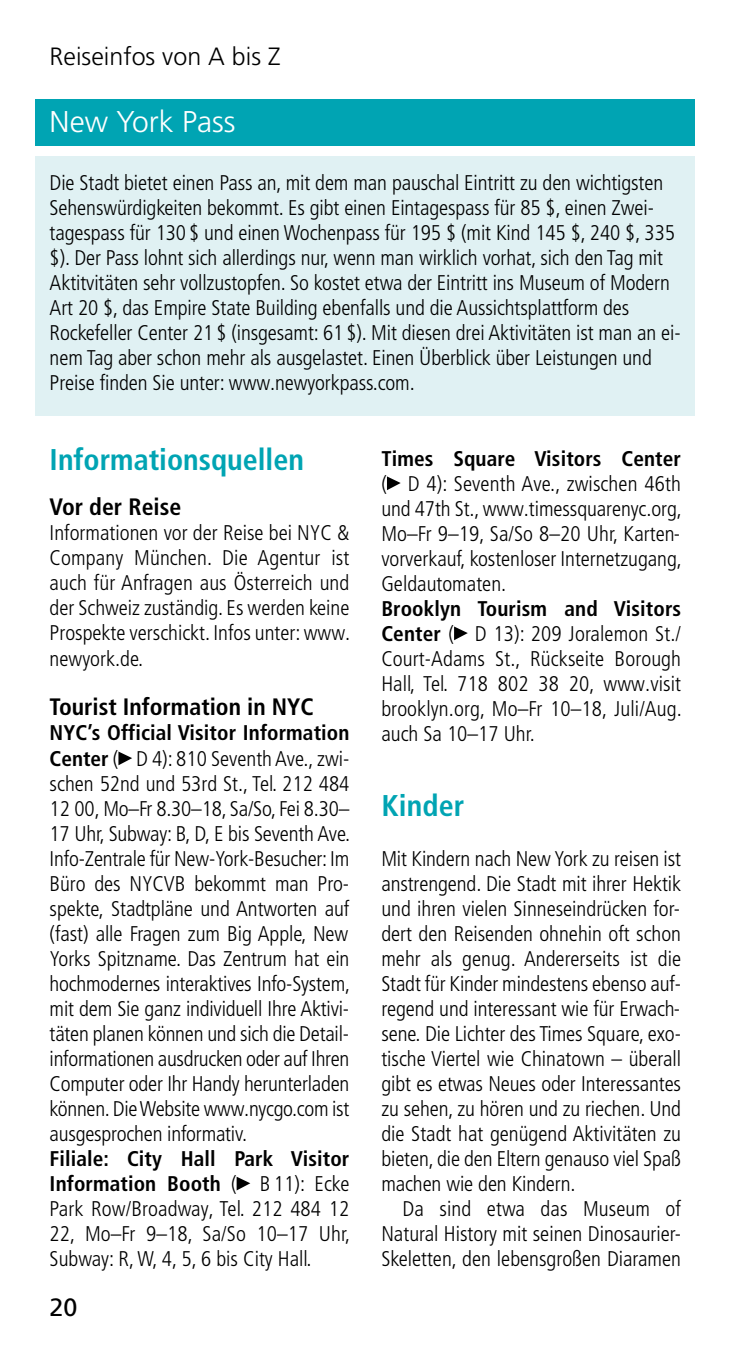
<style>
.page{position:relative;width:745px;height:1347px;background:#fff}
.page>*{position:absolute;margin:0;border:0;box-sizing:border-box;transform-origin:0 0}
.t1{font:30px "DM.Frutiger LT Pro 67 Bold Cn";color:#00a4b3}
.t2{font:300 30px "DM.Frutiger LT Pro 45";color:#fff}
.t3{font:300 25px "DM.Frutiger LT Pro 45";color:#000}
.t4{font:25px "DM.Frutiger LT Pro 55 Roman";color:#000}
.t5{font:23.75px "DM.Frutiger LT Pro 67 Bold Cn";color:#000}
.t6{font:21.25px/25px "DM.Frutiger LT Pro 47 Light Cn";letter-spacing:-.005em;color:#000;text-align:justify}
.t7{font:21.25px/25px "DM.Frutiger LT Pro 67 Bold Cn";letter-spacing:.005em;color:#000}
.s1{font-family:"DM.Frutiger LT Pro 67 Bold Cn"}
.s2{font-family:"DM.Frutiger LT Pro 47 Light Cn"}
</style>
<div class="page">
<svg style="left:236px;top:1176px;width:14px;height:14px"></svg>
<svg style="left:118px;top:751px;width:14px;height:14px"></svg>
<svg style="left:454px;top:626px;width:13px;height:14px"></svg>
<svg style="left:387px;top:476px;width:13px;height:14px"></svg>
<div style="left:35px;top:156px;width:659px;height:259px;background:#e0f1f3"></div>
<div style="left:35px;top:99px;width:659px;height:46px;background:#00a4b3"></div>
<p class="t3" style="left:50px;top:46px;width:232px">Reiseinfos von A bis Z</p>
<h1 class="t2" style="left:50px;top:110px;width:187px">New York Pass</h1>
<p class="t6" style="left:50px;top:172px;width:632px;text-align:left">Die Stadt bietet einen Pass an, mit dem man pauschal Eintritt zu den wichtigsten Sehenswürdigkeiten bekommt. Es gibt einen Eintagespass für 85 $, einen Zwei - tagespass für 130 $ und einen Wochenpass für 195 $ (mit Kind 145 $, 240 $, 335 $). Der Pass lohnt sich allerdings nur, wenn man wirklich vorhat, sich den Tag mit Aktitvitäten sehr vollzustopfen. So kostet etwa der Eintritt ins Museum of Modern Art 20 $, das Empire State Building ebenfalls und die Aussichtsplattform des Rockefeller Center 21 $ (insgesamt: 61 $). Mit diesen drei Aktivitäten ist man an ei&shy;nem Tag aber schon mehr als ausgelastet. Einen Überblick über Leistungen und Preise finden Sie unter: www.newyorkpass.com.</p>
<h1 class="t1" style="left:50px;top:448px;width:256px">Informationsquellen</h1>
<p class="t5" style="left:50px;top:497px;width:133px">Vor der Reise</p>
<p class="t6" style="left:50px;top:522px;width:302px">Informationen vor der Reise bei NYC &amp; Company München. Die Agentur ist auch für Anfragen aus Österreich und der Schweiz zuständig. Es werden keine Prospekte verschickt. Infos unter: www. newyork.de.</p>
<p class="t5" style="left:50px;top:697px;width:265px">Tourist Information in NYC</p>
<p class="t7" style="left:50px;top:722px;width:301px">NYC’s Official Visitor Information</p>
<p class="t6" style="left:50px;top:747px;width:302px"><span class="s1">Center</span> ( D 4): 810 Seventh Ave., zwi&shy;schen 52nd und 53rd St., Tel. 212 484<br>12 00, Mo–Fr 8.30–18, Sa/So, Fei 8.30– 17 Uhr, Subway: B, D, E bis Seventh Ave.<br>Info-Zentrale für New-York-Besucher: Im Büro des NYCVB bekommt man Pro&shy;spekte, Stadtpläne und Antworten auf (fast) alle Fragen zum Big Apple, New Yorks Spitzname. Das Zentrum hat ein hochmodernes interaktives Info-System, mit dem Sie ganz individuell Ihre Aktivi&shy;täten planen können und sich die Detail&shy;informationen ausdrucken oder auf Ihren Computer oder Ihr Handy herunterladen können. Die Website www.nycgo.com ist ausgesprochen informativ.</p>
<p class="t7" style="left:50px;top:1147px;width:301px">Filiale: City Hall Park Visitor<br>Information Booth <span class="s2">( B 11): Ecke</span></p>
<p class="t6" style="left:50px;top:1197px;width:302px">Park Row/Broadway, Tel. 212 484 12<br>22, Mo–Fr 9–18, Sa/So 10–17 Uhr, Subway: R, W, 4, 5, 6 bis City Hall.</p>
<p class="t4" style="left:50px;top:1292px;width:29px">20</p>
<p class="t7" style="left:381px;top:447px;width:301px">Times Square Visitors Center</p>
<p class="t6" style="left:381px;top:472px;width:302px">( D 4): Seventh Ave., zwischen 46th und 47th St., www.timessquarenyc.org, Mo–Fr 9–19, Sa/So 8–20 Uhr, Karten&shy;vorverkauf, kostenloser Internetzugang, Geldautomaten.</p>
<p class="t7" style="left:381px;top:597px;width:301px">Brooklyn Tourism and Visitors</p>
<p class="t6" style="left:381px;top:622px;width:302px"><span class="s1">Center</span> ( D 13): 209 Joralemon St./ Court-Adams St., Rückseite Borough Hall, Tel. 718 802 38 20, www.visit brooklyn.org, Mo–Fr 10–18, Juli/Aug. auch Sa 10–17 Uhr.</p>
<h1 class="t1" style="left:381px;top:793px;width:85px">Kinder</h1>
<p class="t6" style="left:381px;top:847px;width:301px">Mit Kindern nach New York zu reisen ist anstrengend. Die Stadt mit ihrer Hektik und ihren vielen Sinneseindrücken for&shy;dert den Reisenden ohnehin oft schon mehr als genug. Andererseits ist die Stadt für Kinder mindestens ebenso auf&shy;regend und interessant wie für Erwach&shy;sene. Die Lichter des Times Square, exo&shy;tische Viertel wie Chinatown – überall gibt es etwas Neues oder Interessantes zu sehen, zu hören und zu riechen. Und die Stadt hat genügend Aktivitäten zu bieten, die den Eltern genauso viel Spaß machen wie den Kindern.</p>
<p class="t6" style="left:381px;top:1197px;width:301px;text-indent:21px">Da sind etwa das Museum of Natural History mit seinen Dinosaurier-Skeletten, den lebensgroßen Diaramen</p>
</div>
